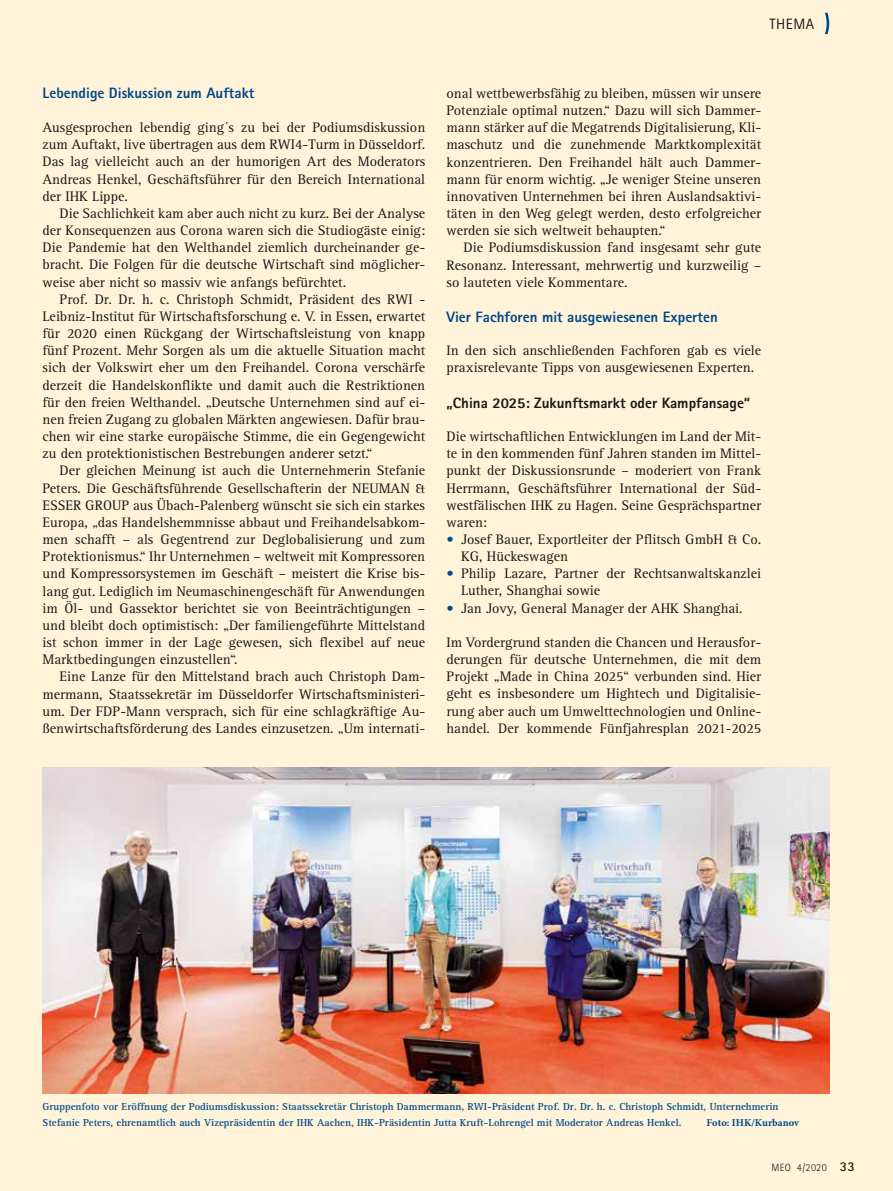
<style>
.page{position:relative;width:893px;height:1191px;background:#fff3da}
.page>*{position:absolute;margin:0;border:0;box-sizing:border-box;transform-origin:0 0}
.t1{font:800 15px "Rotis Sans Serif Pro";color:#004888}
.t2{font:800 15px "Rotis Sans Serif Pro";color:#181716}
.t3{font:15px "Rotis Sans Serif Pro";letter-spacing:.04em;color:#181716}
.t4{font:14.25px/17.1px "Rotis Serif Pro";color:#181716;text-align:justify}
.t5{font:700 10.5px/15.5px "Rotis Serif Pro";color:#004888}
.t6{font:700 10.5px "Minion Pro";color:#004888}
.t7{font:300 10.5px "Rotis Sans Serif Pro";letter-spacing:.035em;color:#181716}
.s1{color:#004888}
.s2{font-weight:700;font-size:13.5px}
</style>
<div class="page">
<svg style="left:825px;top:13px;width:4px;height:21px"></svg>
<img style="left:43px;top:767px;width:786px;height:326px">
<p class="t3" style="left:769px;top:15px;width:46px">THEMA</p>
<p class="t1" style="left:43px;top:83px;width:213px">Lebendige Diskussion zum Auftakt</p>
<p class="t4" style="left:43px;top:119px;width:384px">Ausgesprochen lebendig ging´s zu bei der Podiumsdiskussion zum Auftakt, live übertragen aus dem RWI4-Turm in Düsseldorf.<br>Das lag vielleicht auch an der humorigen Art des Moderators Andreas Henkel, Geschäftsführer für den Bereich International der IHK Lippe.</p>
<p class="t4" style="left:43px;top:205px;width:384px;text-indent:17px">Die Sachlichkeit kam aber auch nicht zu kurz. Bei der Analyse der Konsequenzen aus Corona waren sich die Studiogäste einig:<br>Die Pandemie hat den Welthandel ziemlich durcheinander ge&shy;bracht. Die Folgen für die deutsche Wirtschaft sind möglicher&shy;weise aber nicht so massiv wie anfangs befürchtet.</p>
<p class="t4" style="left:43px;top:290px;width:384px;text-indent:17px">Prof. Dr. Dr. h. c. Christoph Schmidt, Präsident des RWI - Leibniz-Institut für Wirtschaftsforschung e. V. in Essen, erwartet für 2020 einen Rückgang der Wirtschaftsleistung von knapp fünf Prozent. Mehr Sorgen als um die aktuelle Situation macht sich der Volkswirt eher um den Freihandel. Corona verschärfe derzeit die Handelskonflikte und damit auch die Restriktionen für den freien Welthandel. „Deutsche Unternehmen sind auf ei&shy;nen freien Zugang zu globalen Märkten angewiesen. Dafür brau&shy;chen wir eine starke europäische Stimme, die ein Gegengewicht zu den protektionistischen Bestrebungen anderer setzt.“</p>
<p class="t4" style="left:43px;top:462px;width:384px;text-indent:17px">Der gleichen Meinung ist auch die Unternehmerin Stefanie Peters. Die Geschäftsführende Gesellschafterin der NEUMAN &amp; ESSER GROUP aus Übach-Palenberg wünscht sie sich ein starkes Europa, „das Handelshemmnisse abbaut und Freihandelsabkom&shy;men schafft – als Gegentrend zur Deglobalisierung und zum Protektionismus.“ Ihr Unternehmen – weltweit mit Kompressoren und Kompressorsystemen im Geschäft – meistert die Krise bis&shy;lang gut. Lediglich im Neumaschinengeschäft für Anwendungen im Öl- und Gassektor berichtet sie von Beeinträchtigungen – und bleibt doch optimistisch: „Der familiengeführte Mittelstand ist schon immer in der Lage gewesen, sich flexibel auf neue Marktbedingungen einzustellen“.</p>
<p class="t4" style="left:43px;top:668px;width:384px;text-indent:17px">Eine Lanze für den Mittelstand brach auch Christoph Dam&shy;mermann, Staatssekretär im Düsseldorfer Wirtschaftsministeri&shy;um. Der FDP-Mann versprach, sich für eine schlagkräftige Au&shy;ßenwirtschaftsförderung des Landes einzusetzen. „Um internati-</p>
<p class="t4" style="left:446px;top:85px;width:316px">onal wettbewerbsfähig zu bleiben, müssen wir unsere Potenziale optimal nutzen.“ Dazu will sich Dammer&shy;mann stärker auf die Megatrends Digitalisierung, Kli&shy;maschutz und die zunehmende Marktkomplexität konzentrieren. Den Freihandel hält auch Dammer&shy;mann für enorm wichtig. „Je weniger Steine unseren innovativen Unternehmen bei ihren Auslandsaktivi&shy;täten in den Weg gelegt werden, desto erfolgreicher werden sie sich weltweit behaupten.“</p>
<p class="t4" style="left:446px;top:239px;width:316px;text-indent:17px">Die Podiumsdiskussion fand insgesamt sehr gute Resonanz. Interessant, mehrwertig und kurzweilig – so lauteten viele Kommentare.</p>
<p class="t1" style="left:446px;top:307px;width:273px">Vier Fachforen mit ausgewiesenen Experten</p>
<p class="t4" style="left:446px;top:342px;width:316px">In den sich anschließenden Fachforen gab es viele praxisrelevante Tipps von ausgewiesenen Experten.</p>
<p class="t2" style="left:446px;top:393px;width:305px">„China 2025: Zukunftsmarkt oder Kampfansage“</p>
<p class="t4" style="left:446px;top:428px;width:316px">Die wirtschaftlichen Entwicklungen im Land der Mit&shy;te in den kommenden fünf Jahren standen im Mittel&shy;punkt der Diskussionsrunde – moderiert von Frank Herrmann, Geschäftsführer International der Süd&shy;westfälischen IHK zu Hagen. Seine Gesprächspartner waren:</p>
<p class="t4" style="left:461px;top:531px;width:302px;text-indent:-15px"><span class="s1">•</span> Josef Bauer, Exportleiter der Pflitsch GmbH &amp; Co.<br>KG, Hückeswagen</p>
<p class="t4" style="left:461px;top:565px;width:302px;text-indent:-15px"><span class="s1">•</span> Philip Lazare, Partner der Rechtsanwaltskanzlei<br>Luther, Shanghai sowie</p>
<p class="t4" style="left:446px;top:599px;width:298px"><span class="s1">•</span> Jan Jovy, General Manager der AHK Shanghai.</p>
<p class="t4" style="left:446px;top:633px;width:316px">Im Vordergrund standen die Chancen und Herausfor&shy;derungen für deutsche Unternehmen, die mit dem Projekt „Made in China 2025“ verbunden sind. Hier geht es insbesondere um Hightech und Digitalisie&shy;rung aber auch um Umwelttechnologien und Online&shy;handel. Der kommende Fünfjahresplan 2021-2025</p>
<p class="t5" style="left:43px;top:1099px;width:738px">Gruppenfoto vor Eröffnung der Podiumsdiskussion: Staatssekretär Christoph Dammermann, RWI-Präsident Prof. Dr. Dr. h. c. Christoph Schmidt, Unternehmerin<br>Stefanie Peters, ehrenamtlich auch Vizepräsidentin der IHK Aachen, IHK-Präsidentin Jutta Kruft-Lohrengel mit Moderator Andreas Henkel.</p>
<p class="t6" style="left:706px;top:1114px;width:94px">Foto: IHK/Kurbanov</p>
<p class="t7" style="left:771px;top:1161px;width:85px">MEO 4/2020 <span class="s2">33</span></p>
</div>
